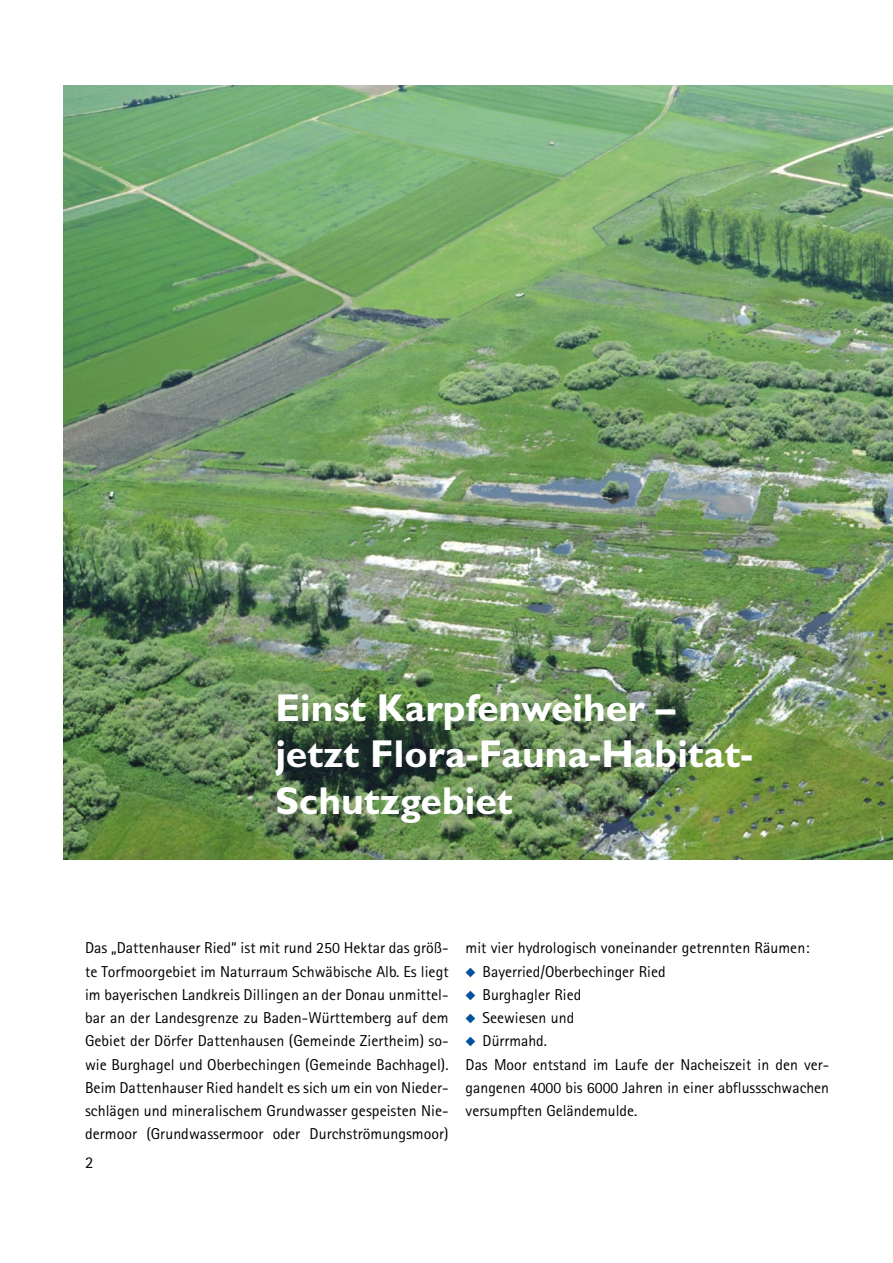
<style>
.page{position:relative;width:893px;height:1263px;background:#fff}
.page>*{position:absolute;margin:0;border:0;box-sizing:border-box;transform-origin:0 0}
.H1_Head_Gill_Links_2{font:700 39px/46.5px "Gill Sans Std";color:#fff}
.t1{font:16.5px "Rotis Sans Serif Pro";color:#000}
.p_Text_Rotis_Block_1{font:15.75px/23.2px "Rotis Sans Serif Pro";color:#000;text-align:justify}
</style>
<div class="page">
<img style="left:64px;top:85px;width:829px;height:775px">
<p class="H1_Head_Gill_Links_2" style="left:275px;top:684px;width:401px">Einst Karpfenweiher –</p>
<p class="H1_Head_Gill_Links_2" style="left:275px;top:731px;width:479px">jetzt Flora-Fauna-Habitat-<br>Schutzgebiet</p>
<p class="p_Text_Rotis_Block_1" style="left:85px;top:936px;width:365px">Das „Dattenhauser Ried“ ist mit rund 250 Hektar das größ&shy;te Torfmoorgebiet im Naturraum Schwäbische Alb. Es liegt im bayerischen Landkreis Dillingen an der Donau unmittel&shy;bar an der Landesgrenze zu Baden-Württemberg auf dem Gebiet der Dörfer Dattenhausen (Gemeinde Ziertheim) so&shy;wie Burghagel und Oberbechingen (Gemeinde Bachhagel).<br>Beim Dattenhauser Ried handelt es sich um ein von Nieder&shy;schlägen und mineralischem Grundwasser gespeisten Nie&shy;dermoor (Grundwassermoor oder Durchströmungsmoor)</p>
<p class="p_Text_Rotis_Block_1" style="left:466px;top:936px;width:345px">mit vier hydrologisch voneinander getrennten Räumen:</p>
<p class="p_Text_Rotis_Block_1" style="left:483px;top:960px;width:184px">Bayerried/Oberbechinger Ried</p>
<p class="p_Text_Rotis_Block_1" style="left:483px;top:983px;width:100px">Burghagler Ried</p>
<p class="p_Text_Rotis_Block_1" style="left:483px;top:1006px;width:93px">Seewiesen und</p>
<p class="p_Text_Rotis_Block_1" style="left:483px;top:1029px;width:66px">Dürrmahd.</p>
<p class="p_Text_Rotis_Block_1" style="left:466px;top:1053px;width:365px">Das Moor entstand im Laufe der Nacheiszeit in den ver&shy;gangenen 4000 bis 6000 Jahren in einer abflussschwachen versumpften Geländemulde.</p>
<p class="t1" style="left:85px;top:1153px;width:10px">2</p>
</div>
